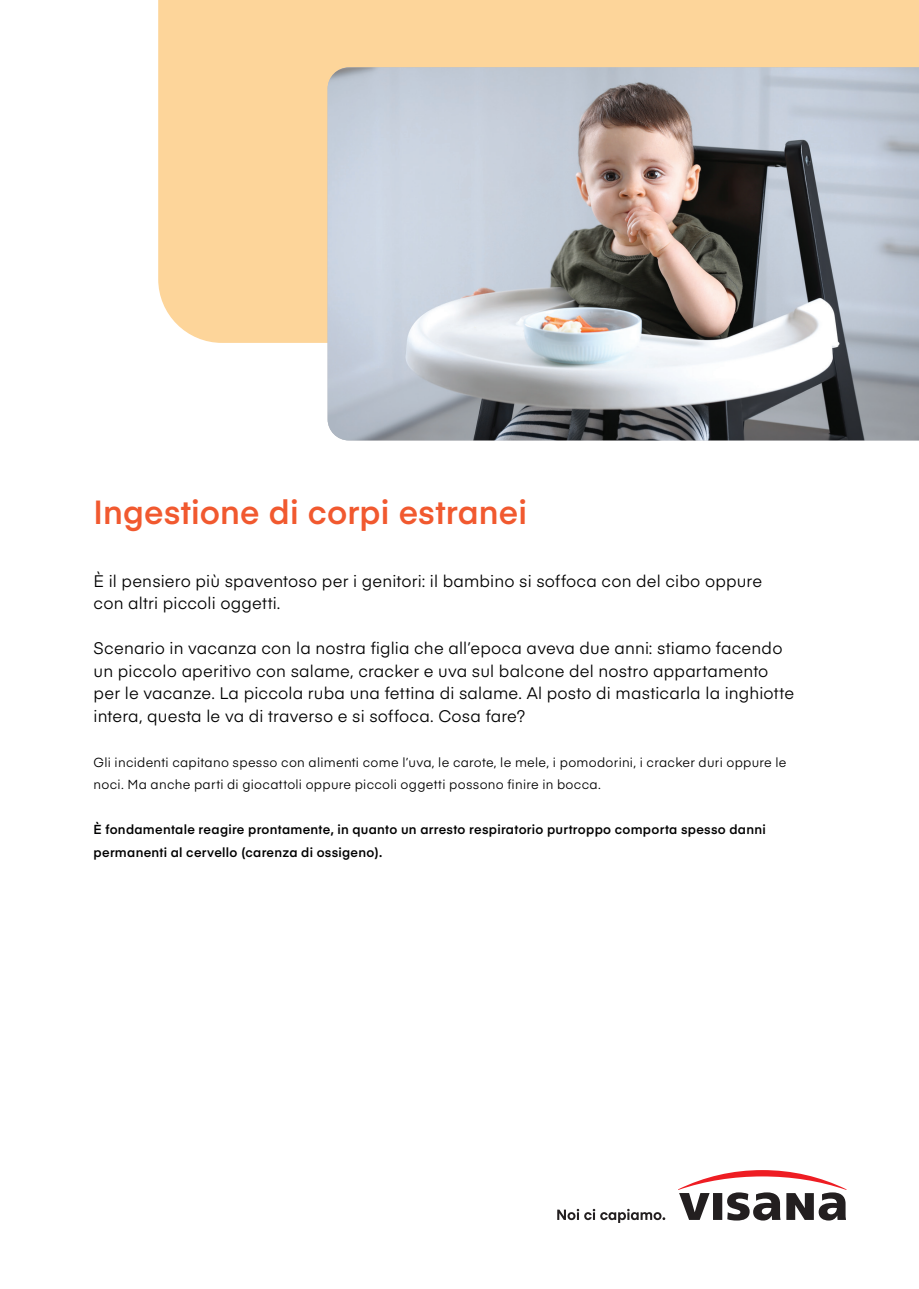
<style>
.page{position:relative;width:919px;height:1289px;background:#fff}
.page>*{position:absolute;margin:0;border:0;box-sizing:border-box;transform-origin:0 0}
.t1{font:600 33px "Eina 03";letter-spacing:.005em;color:#f1592f}
.t2{font:16.5px/22.5px "Eina 03";letter-spacing:.01em;color:#000001}
.t3{font:12.9px/22.5px "Eina 03";letter-spacing:.02em;color:#000001}
.t4{font:600 12.9px/22.5px "Eina 03";letter-spacing:.02em;color:#000001}
</style>
<div class="page">
<div style="left:158px;top:0;width:760px;height:343px;background:#fdd59a"></div>
<img style="left:327px;top:67px;width:591px;height:373px">
<svg style="left:678px;top:1170px;width:168px;height:50px"></svg>
<svg style="left:557px;top:1208px;width:108px;height:14px"></svg>
<h1 class="t1" style="left:94px;top:488px;width:435px">Ingestione di corpi estranei</h1>
<p class="t2" style="left:94px;top:568px;width:670px">È il pensiero più spaventoso per i genitori: il bambino si soffoca con del cibo oppure con altri piccoli oggetti.</p>
<p class="t2" style="left:94px;top:635px;width:702px">Scenario in vacanza con la nostra figlia che all’epoca aveva due anni: stiamo facendo un piccolo aperitivo con salame, cracker e uva sul balcone del nostro appartamento per le vacanze. La piccola ruba una fettina di salame. Al posto di masticarla la inghiotte intera, questa le va di traverso e si soffoca. Cosa fare?</p>
<p class="t3" style="left:94px;top:749px;width:694px">Gli incidenti capitano spesso con alimenti come l’uva, le carote, le mele, i pomodorini, i cracker duri oppure le noci. Ma anche parti di giocattoli oppure piccoli oggetti possono finire in bocca.</p>
<p class="t4" style="left:94px;top:817px;width:673px">È fondamentale reagire prontamente, in quanto un arresto respiratorio purtroppo comporta spesso danni permanenti al cervello (carenza di ossigeno).</p>
</div>
